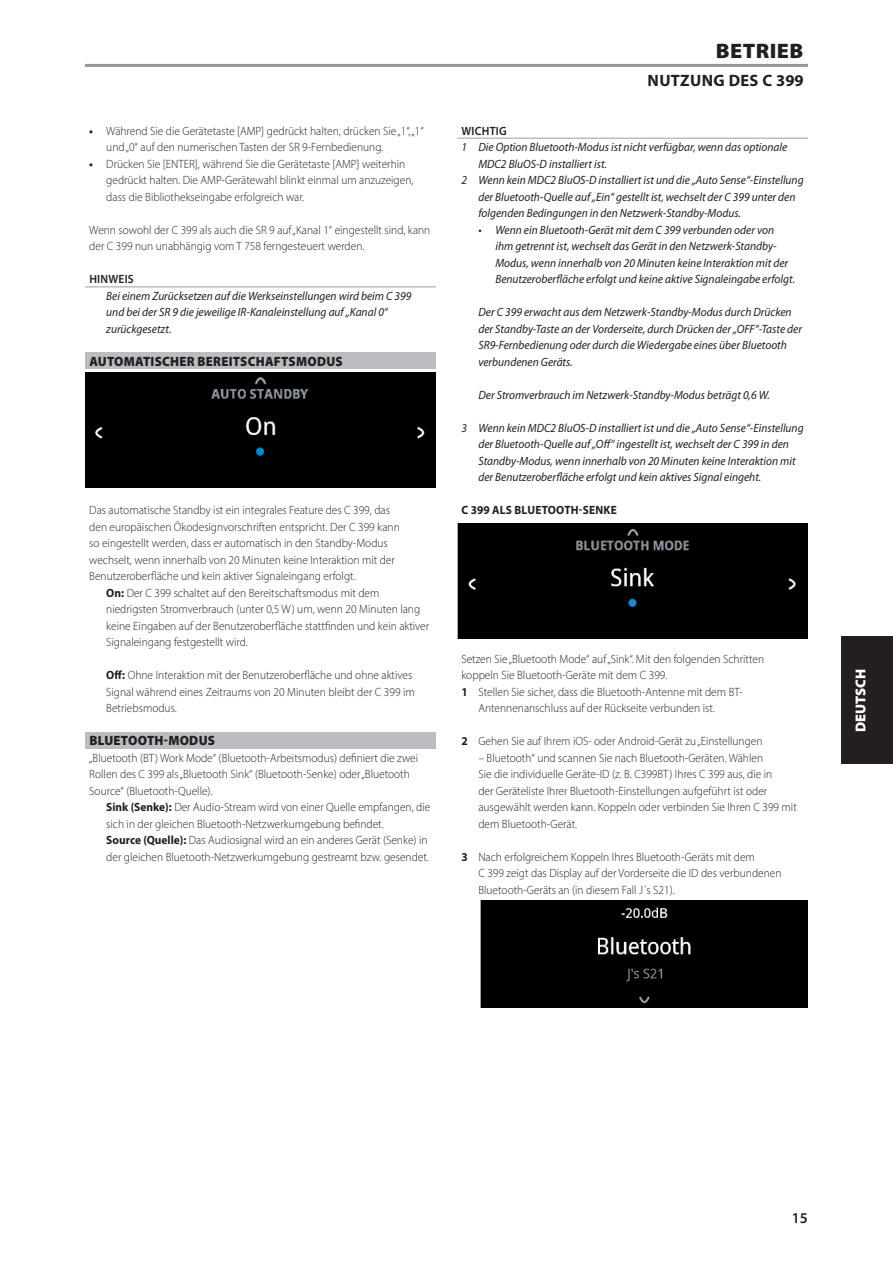
<style>
.page{position:relative;width:893px;height:1263px;background:#fff}
.page>*{position:absolute;margin:0;border:0;box-sizing:border-box;transform-origin:0 0}
.Body_copy_-_header{font:900 21px "Myriad Pro";letter-spacing:.02em;color:#231f20;scale:1.05 1}
.Body_copy_-_header-2{font:700 16.5px "Myriad Pro";letter-spacing:.02em;color:#231f20}
.Misc_-_page_number{font:600 15px "Myriad Pro";color:#231f20}
.t1{font:900 14.4px "Myriad Pro";color:#fff}
.Body_copy_-_sub-sect{font:900 13.5px "Myriad Pro";letter-spacing:.02em;color:#231f20;scale:.95 1}
.Body_copy_-_indent_1{font:300 12px/16.5px "Myriad Pro";color:#231f20;scale:.95 1}
.Body_copy_-_note{font:italic 12px/16.5px "Myriad Pro";color:#231f20;scale:.95 1}
.Body_copy_-_normal{font:300 12px/16.5px "Myriad Pro";color:#231f20;scale:.95 1}
.Body_copy_-_sub-sect-2{font:700 12px "Myriad Pro";letter-spacing:.02em;color:#231f20;scale:.95 1}
.Body_copy_-_note_hea{font:600 12px "Myriad Pro";letter-spacing:.02em;color:#231f20;scale:.95 1}
.s1{font-weight:700}
</style>
<div class="page">
<div style="left:842px;top:637px;width:51px;height:127px;background:#231f20"></div>
<hr style="left:85px;top:286px;width:351px;height:2px;background:#bcbdc0">
<div style="left:85px;top:352px;width:351px;height:17px;background:#bcbdc0"></div>
<div style="left:85px;top:732px;width:351px;height:16px;background:#bcbdc0"></div>
<hr style="left:457px;top:138px;width:351px;height:1px;background:#bcbdc0">
<hr style="left:85px;top:64px;width:723px;height:3px;background:#939598">
<div style="left:85px;top:372px;width:351px;height:115px;background:#000"></div>
<div style="left:457px;top:524px;width:351px;height:114px;background:#000"></div>
<div style="left:480px;top:900px;width:328px;height:108px;background:#000"></div>
<p class="Body_copy_-_indent_1" style="left:106px;top:122px;width:336px;text-indent:-17px"><span class="s1">•</span> Während Sie die Gerätetaste [AMP] gedrückt halten, drücken Sie „1“, „1“ und „0“ auf den numerischen Tasten der SR 9-Fernbedienung.</p>
<p class="Body_copy_-_indent_1" style="left:106px;top:155px;width:325px;text-indent:-17px"><span class="s1">•</span> Drücken Sie [ENTER], während Sie die Gerätetaste [AMP] weiterhin gedrückt halten. Die AMP-Gerätewahl blinkt einmal um anzuzeigen, dass die Bibliothekseingabe erfolgreich war.</p>
<p class="Body_copy_-_normal" style="left:89px;top:221px;width:361px">Wenn sowohl der C 399 als auch die SR 9 auf „Kanal 1“ eingestellt sind, kann der C 399 nun unabhängig vom T 758 ferngesteuert werden.</p>
<p class="Body_copy_-_note_hea" style="left:89px;top:271px;width:48px">HINWEIS</p>
<p class="Body_copy_-_note" style="left:106px;top:287px;width:323px">Bei einem Zurücksetzen auf die Werkseinstellungen wird beim C 399 und bei der SR 9 die jeweilige IR-Kanaleinstellung auf „Kanal 0“ zurückgesetzt.</p>
<p class="Body_copy_-_sub-sect" style="left:89px;top:352px;width:268px">AUTOMATISCHER BEREITSCHAFTSMODUS</p>
<p class="Body_copy_-_normal" style="left:89px;top:502px;width:328px">Das automatische Standby ist ein integrales Feature des C 399, das den europäischen Ökodesignvorschriften entspricht. Der C 399 kann so eingestellt werden, dass er automatisch in den Standby-Modus wechselt, wenn innerhalb von 20 Minuten keine Interaktion mit der Benutzeroberfläche und kein aktiver Signaleingang erfolgt.</p>
<p class="Body_copy_-_indent_1" style="left:106px;top:584px;width:341px"><span class="s1">On:</span> Der C 399 schaltet auf den Bereitschaftsmodus mit dem niedrigsten Stromverbrauch (unter 0,5 W) um, wenn 20 Minuten lang keine Eingaben auf der Benutzeroberfläche stattfinden und kein aktiver Signaleingang festgestellt wird.</p>
<p class="Body_copy_-_indent_1" style="left:106px;top:667px;width:326px"><span class="s1">Off:</span> Ohne Interaktion mit der Benutzeroberfläche und ohne aktives<br>Signal während eines Zeitraums von 20 Minuten bleibt der C 399 im<br>Betriebsmodus.</p>
<p class="Body_copy_-_sub-sect" style="left:89px;top:731px;width:134px">BLUETOOTH-MODUS</p>
<p class="Body_copy_-_normal" style="left:89px;top:749px;width:348px">„Bluetooth (BT) Work Mode“ (Bluetooth-Arbeitsmodus) definiert die zwei<br>Rollen des C 399 als „Bluetooth Sink“ (Bluetooth-Senke) oder „Bluetooth<br>Source“ (Bluetooth-Quelle).</p>
<p class="Body_copy_-_indent_1" style="left:106px;top:799px;width:342px"><span class="s1">Sink (Senke):</span> Der Audio-Stream wird von einer Quelle empfangen, die sich in der gleichen Bluetooth-Netzwerkumgebung befindet.</p>
<p class="Body_copy_-_indent_1" style="left:106px;top:832px;width:341px"><span class="s1">Source (Quelle):</span> Das Audiosignal wird an ein anderes Gerät (Senke) in der gleichen Bluetooth-Netzwerkumgebung gestreamt bzw. gesendet.</p>
<p class="Body_copy_-_header" style="left:716px;top:37px;width:85px">BETRIEB</p>
<p class="Body_copy_-_header-2" style="left:648px;top:70px;width:158px">NUTZUNG DES C 399</p>
<p class="Body_copy_-_note_hea" style="left:461px;top:123px;width:49px">WICHTIG</p>
<p class="Body_copy_-_note" style="left:478px;top:139px;width:327px;text-indent:-17px">1 Die Option Bluetooth-Modus ist nicht verfügbar, wenn das optionale<br>MDC2 BluOS-D installiert ist.</p>
<p class="Body_copy_-_note" style="left:478px;top:172px;width:344px;text-indent:-17px">2 Wenn kein MDC2 BluOS-D installiert ist und die „Auto Sense“-Einstellung der Bluetooth-Quelle auf „Ein“ gestellt ist, wechselt der C 399 unter den folgenden Bedingungen in den Netzwerk-Standby-Modus.</p>
<p class="Body_copy_-_note" style="left:495px;top:221px;width:317px;text-indent:-17px">• Wenn ein Bluetooth-Gerät mit dem C 399 verbunden oder von ihm getrennt ist, wechselt das Gerät in den Netzwerk-Standby-Modus, wenn innerhalb von 20 Minuten keine Interaktion mit der Benutzeroberfläche erfolgt und keine aktive Signaleingabe erfolgt.</p>
<p class="Body_copy_-_note" style="left:478px;top:304px;width:342px">Der C 399 erwacht aus dem Netzwerk-Standby-Modus durch Drücken der Standby-Taste an der Vorderseite, durch Drücken der „OFF“-Taste der SR9-Fernbedienung oder durch die Wiedergabe eines über Bluetooth verbundenen Geräts.</p>
<p class="Body_copy_-_note" style="left:478px;top:386px;width:308px">Der Stromverbrauch im Netzwerk-Standby-Modus beträgt 0,6 W.</p>
<p class="Body_copy_-_note" style="left:478px;top:419px;width:344px;text-indent:-17px">3 Wenn kein MDC2 BluOS-D installiert ist und die „Auto Sense“-Einstellung der Bluetooth-Quelle auf „Off“ ingestellt ist, wechselt der C 399 in den Standby-Modus, wenn innerhalb von 20 Minuten keine Interaktion mit der Benutzeroberfläche erfolgt und kein aktives Signal eingeht.</p>
<p class="Body_copy_-_sub-sect-2" style="left:461px;top:502px;width:165px">C 399 ALS BLUETOOTH-SENKE</p>
<p class="Body_copy_-_normal" style="left:461px;top:650px;width:320px">Setzen Sie „Bluetooth Mode“ auf „Sink“. Mit den folgenden Schritten koppeln Sie Bluetooth-Geräte mit dem C 399.</p>
<p class="Body_copy_-_indent_1" style="left:478px;top:683px;width:280px;text-indent:-17px"><span class="s1">1</span> Stellen Sie sicher, dass die Bluetooth-Antenne mit dem BT-<br>Antennenanschluss auf der Rückseite verbunden ist.</p>
<p class="Body_copy_-_indent_1" style="left:461px;top:733px;width:319px"><span class="s1">2</span> Gehen Sie auf Ihrem iOS- oder Android-Gerät zu „Einstellungen</p>
<p class="Body_copy_-_indent_1" style="left:478px;top:749px;width:337px">– Bluetooth“ und scannen Sie nach Bluetooth-Geräten. Wählen<br>Sie die individuelle Geräte-ID (z. B. C399BT) Ihres C 399 aus, die in<br>der Geräteliste Ihrer Bluetooth-Einstellungen aufgeführt ist oder ausgewählt werden kann. Koppeln oder verbinden Sie Ihren C 399 mit dem Bluetooth-Gerät.</p>
<p class="Body_copy_-_indent_1" style="left:478px;top:848px;width:321px;text-indent:-17px"><span class="s1">3</span> Nach erfolgreichem Koppeln Ihres Bluetooth-Geräts mit dem<br>C 399 zeigt das Display auf der Vorderseite die ID des verbundenen<br>Bluetooth-Geräts an (in diesem Fall J´s S21).</p>
<p class="t1" style="left:851px;top:732px;width:65px;rotate:-90deg">DEUTSCH</p>
<p class="Misc_-_page_number" style="left:792px;top:1208px;width:18px">15</p>
</div>
